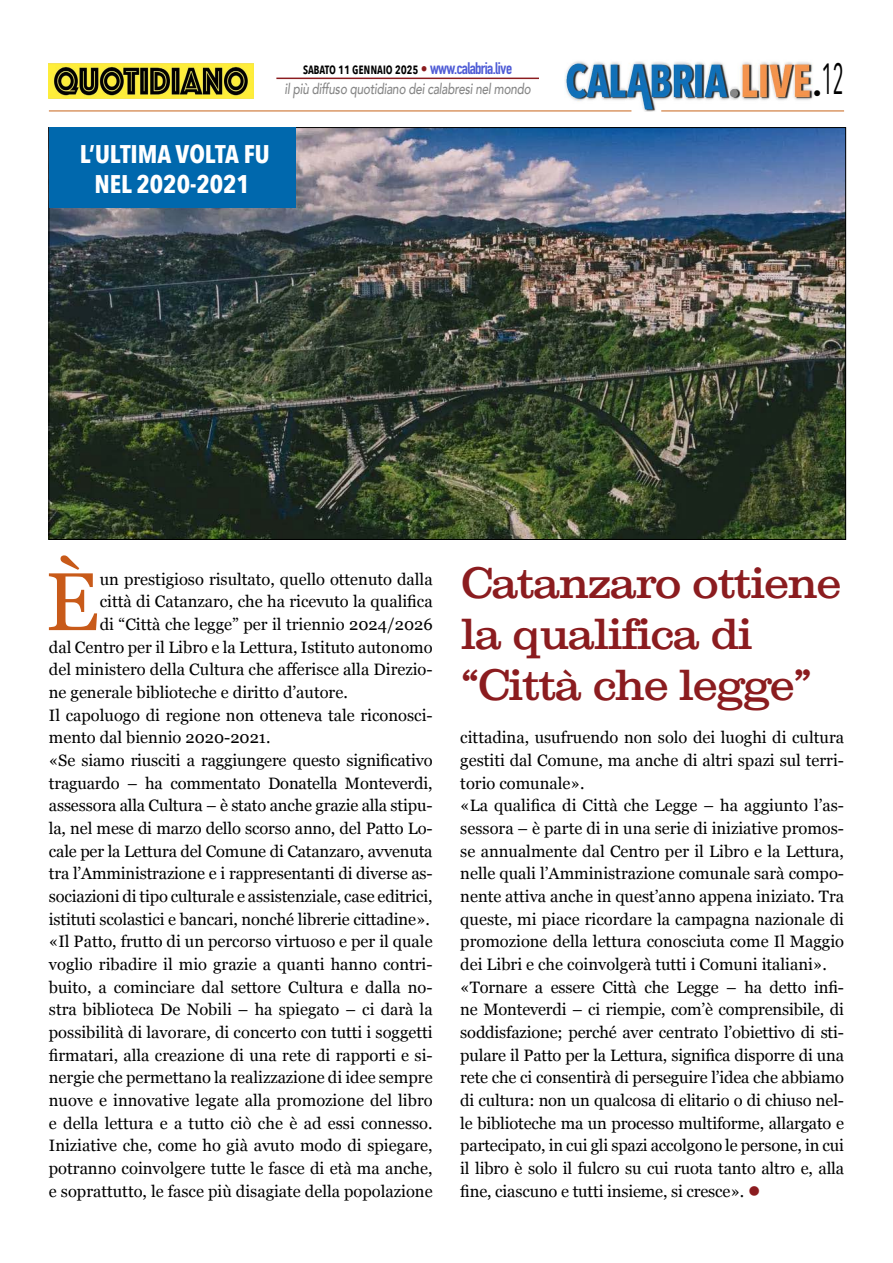
<style>
.page{position:relative;width:893px;height:1263px;background:#fff}
.page>*{position:absolute;margin:0;border:0;box-sizing:border-box;transform-origin:0 0}
.t1{font:81.9px "Georgia";color:#c85a19}
.t2{font:43.5px "Avenir Next Condensed";color:#000;scale:.55 1}
.t3{font:42px/51px "Clarxndon";letter-spacing:-.01em;color:#8b1c1f}
.t4{font:700 25.5px/30px "Avenir Next Condensed";color:#fff;text-align:center}
.t5{font:16.5px/22.6px "Georgia";color:#000}
.t6{font:italic 500 15px "Avenir";letter-spacing:-.02em;color:#878787;scale:.79 1}
.t7{font:600 15px "Avenir Next Condensed";letter-spacing:-.02em;color:#000;scale:.9 1}
.s1{font-family:"Avenir";font-weight:500;color:#8b1c1f}
.s2{font-family:"DIN Condensed";font-weight:700;font-size:16.5px;color:#4f5cd6}
.s3{color:#8b1c1f}
</style>
<div class="page">
<img style="left:51px;top:129px;width:793px;height:409px">
<img style="left:565px;top:61px;width:249px;height:51px">
<hr style="left:49px;top:111px;width:582px;height:1px;background:#c86419">
<hr style="left:661px;top:111px;width:183px;height:1px;background:#c86419">
<img style="left:49px;top:64px;width:205px;height:34px">
<hr style="left:276px;top:78px;width:263px;height:1px;background:#8b1c1f">
<div style="left:49px;top:128px;width:247px;height:80px;background:#0068ad"></div>
<p class="t7" style="left:303px;top:56px;width:234px">sabato 11 gennaio 2025 <span class="s1">•</span> <span class="s2">www.calabria.live</span></p>
<p class="t6" style="left:285px;top:80px;width:313px">il più diffuso quotidiano dei calabresi nel mondo</p>
<h3 class="t4" style="left:80px;top:139px;width:191px">L’ULTIMA VOLTA FU<br>NEL 2020-2021</h3>
<h2 class="t2" style="left:813px;top:42px;width:58px"><sub>•</sub>12</h2>
<h1 class="t1" style="left:45px;top:542px;width:55px">È</h1>
<p class="t5" style="left:100px;top:567px;width:334px">un prestigioso risultato, quello ottenuto dalla</p>
<p class="t5" style="left:100px;top:590px;width:334px">città di Catanzaro, che ha ricevuto la qualifica</p>
<p class="t5" style="left:100px;top:612px;width:334px">di “Città che legge” per il triennio 2024/2026</p>
<p class="t5" style="left:49px;top:635px;width:385px">dal Centro per il Libro e la Lettura, Istituto autonomo</p>
<p class="t5" style="left:49px;top:658px;width:385px">del ministero della Cultura che afferisce alla Direzio-</p>
<p class="t5" style="left:49px;top:680px;width:300px">ne generale biblioteche e diritto d’autore.</p>
<p class="t5" style="left:49px;top:703px;width:385px">Il capoluogo di regione non otteneva tale riconosci-</p>
<p class="t5" style="left:49px;top:726px;width:223px">mento dal biennio 2020-2021.</p>
<p class="t5" style="left:49px;top:748px;width:385px">«Se siamo riusciti a raggiungere questo significativo</p>
<p class="t5" style="left:49px;top:771px;width:385px">traguardo – ha commentato Donatella Monteverdi,</p>
<p class="t5" style="left:49px;top:794px;width:385px">assessora alla Cultura – è stato anche grazie alla stipu-</p>
<p class="t5" style="left:49px;top:816px;width:385px">la, nel mese di marzo dello scorso anno, del Patto Lo-</p>
<p class="t5" style="left:49px;top:839px;width:385px">cale per la Lettura del Comune di Catanzaro, avvenuta</p>
<p class="t5" style="left:49px;top:862px;width:385px">tra l’Amministrazione e i rappresentanti di diverse as-</p>
<p class="t5" style="left:49px;top:884px;width:385px">sociazioni di tipo culturale e assistenziale, case editrici,</p>
<p class="t5" style="left:49px;top:907px;width:382px">istituti scolastici e bancari, nonché librerie cittadine».</p>
<p class="t5" style="left:49px;top:930px;width:385px">«Il Patto, frutto di un percorso virtuoso e per il quale</p>
<p class="t5" style="left:49px;top:952px;width:385px">voglio ribadire il mio grazie a quanti hanno contri-</p>
<p class="t5" style="left:49px;top:975px;width:385px">buito, a cominciare dal settore Cultura e dalla no-</p>
<p class="t5" style="left:49px;top:997px;width:385px">stra biblioteca De Nobili – ha spiegato – ci darà la</p>
<p class="t5" style="left:49px;top:1020px;width:385px">possibilità di lavorare, di concerto con tutti i soggetti</p>
<p class="t5" style="left:49px;top:1043px;width:385px">firmatari, alla creazione di una rete di rapporti e si-</p>
<p class="t5" style="left:49px;top:1065px;width:385px">nergie che permettano la realizzazione di idee sempre</p>
<p class="t5" style="left:49px;top:1088px;width:385px">nuove e innovative legate alla promozione del libro</p>
<p class="t5" style="left:49px;top:1111px;width:385px">e della lettura e a tutto ciò che è ad essi connesso.</p>
<p class="t5" style="left:49px;top:1133px;width:385px">Iniziative che, come ho già avuto modo di spiegare,</p>
<p class="t5" style="left:49px;top:1156px;width:385px">potranno coinvolgere tutte le fasce di età ma anche,</p>
<p class="t5" style="left:49px;top:1179px;width:385px">e soprattutto, le fasce più disagiate della popolazione</p>
<h3 class="t3" style="left:461px;top:557px;width:381px">Catanzaro ottiene la qualifica di “Città che legge”</h3>
<p class="t5" style="left:460px;top:726px;width:385px">cittadina, usufruendo non solo dei luoghi di cultura gestiti dal Comune, ma anche di altri spazi sul terri&shy;torio comunale».<br>«La qualifica di Città che Legge – ha aggiunto l’as&shy;sessora – è parte di in una serie di iniziative promos&shy;se annualmente dal Centro per il Libro e la Lettura, nelle quali l’Amministrazione comunale sarà compo&shy;nente attiva anche in quest’anno appena iniziato. Tra queste, mi piace ricordare la campagna nazionale di promozione della lettura conosciuta come Il Maggio dei Libri e che coinvolgerà tutti i Comuni italiani». «Tornare a essere Città che Legge – ha detto infi&shy;ne Monteverdi – ci riempie, com’è comprensibile, di soddisfazione; perché aver centrato l’obiettivo di sti&shy;pulare il Patto per la Lettura, significa disporre di una rete che ci consentirà di perseguire l’idea che abbiamo di cultura: non un qualcosa di elitario o di chiuso nel&shy;le biblioteche ma un processo multiforme, allargato e partecipato, in cui gli spazi accolgono le persone, in cui il libro è solo il fulcro su cui ruota tanto altro e, alla fine, ciascuno e tutti insieme, si cresce». <span class="s3">●</span></p>
</div>
